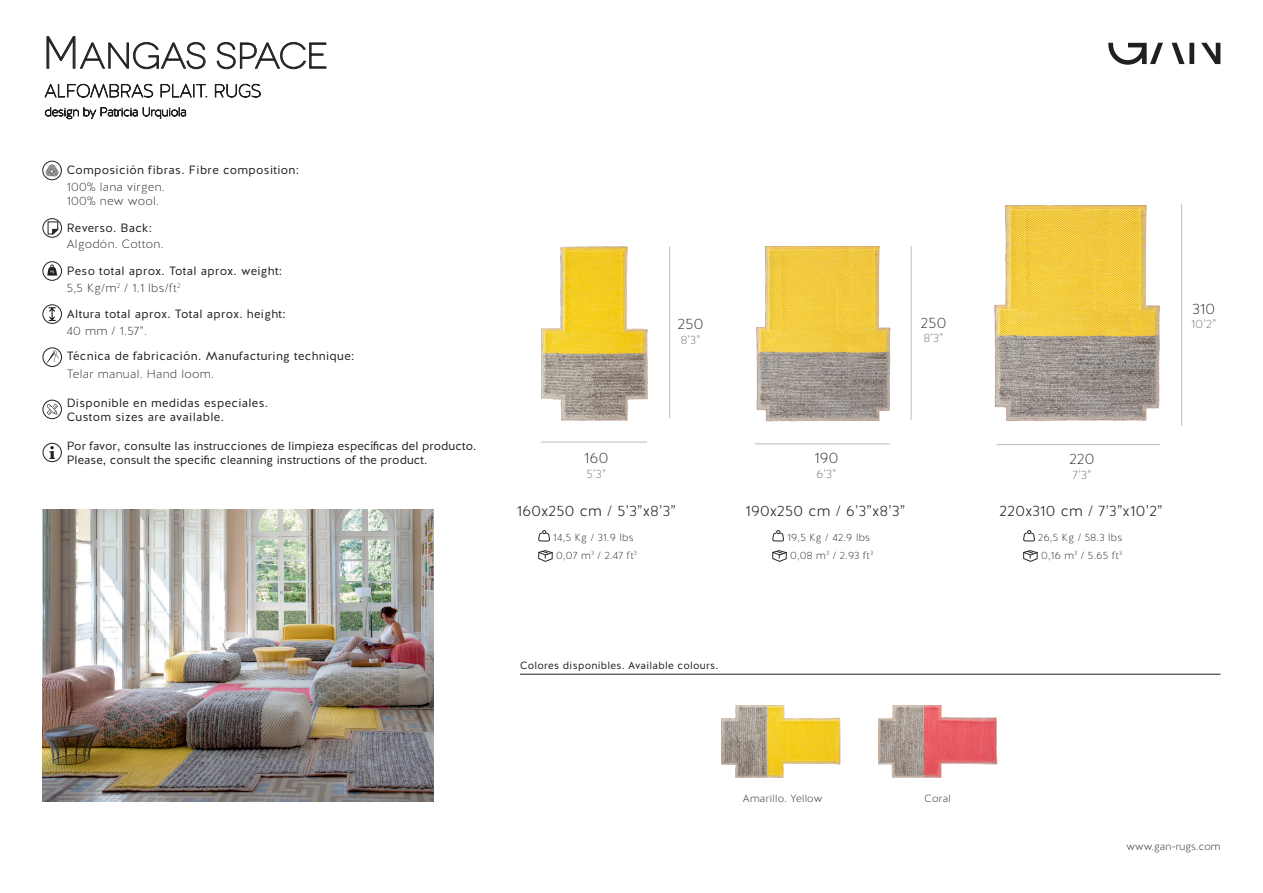
<style>
.page{position:relative;width:1263px;height:893px;background:#fff}
.page>*{position:absolute;margin:0;border:0;box-sizing:border-box;transform-origin:0 0}
.titulo_1{font:300 36px "Novecentowide";letter-spacing:-.01em;color:#231f20}
.textos{font:300 15px "Halis GR";letter-spacing:.025em;color:#231f20}
.cotas{font:200 15px "Halis GR";letter-spacing:.025em;color:#231f20}
.textos_negrita{font:12px "Halis GR";letter-spacing:.025em;color:#231f20}
.textos-2{font:12px "Halis GR";color:#231f20}
.textos-3{font:200 12px "Halis GR";letter-spacing:.025em;color:#231f20}
.cotas-2{font:200 12px "Halis GR";color:#6c6d70}
.textos-4{font:200 10.5px "Halis GR";letter-spacing:.025em;color:#231f20}
.textos_negrita-2{font:10.5px "Halis GR";letter-spacing:.025em;color:#231f20}
.textos-5{font:200 10.5px "Halis GR";color:#231f20}
.s1{font-size:45px}
</style>
<div class="page">
<svg style="left:1108px;top:43px;width:112px;height:22px"></svg>
<svg style="left:46px;top:165px;width:12px;height:11px"></svg>
<div style="left:43px;top:161px;width:19px;height:19px;border:1px solid #231f20;border-radius:50%"></div>
<svg style="left:48px;top:221px;width:10px;height:13px"></svg>
<div style="left:43px;top:218px;width:19px;height:19px;border:1px solid #231f20;border-radius:50%"></div>
<svg style="left:47px;top:264px;width:10px;height:12px"></svg>
<div style="left:43px;top:261px;width:19px;height:20px;border:1px solid #231f20;border-radius:50%"></div>
<svg style="left:48px;top:307px;width:9px;height:15px"></svg>
<div style="left:43px;top:305px;width:19px;height:19px;border:1px solid #231f20;border-radius:50%"></div>
<svg style="left:47px;top:350px;width:12px;height:13px"></svg>
<div style="left:43px;top:348px;width:19px;height:19px;border:1px solid #231f20;border-radius:50%"></div>
<svg style="left:49px;top:446px;width:6px;height:13px"></svg>
<div style="left:43px;top:443px;width:19px;height:19px;border:1px solid #231f20;border-radius:50%"></div>
<hr style="left:520px;top:674px;width:700px;height:1px;background:#231f20">
<svg style="left:47px;top:404px;width:11px;height:11px"></svg>
<div style="left:43px;top:400px;width:19px;height:19px;border:1px solid #231f20;border-radius:50%"></div>
<img style="left:721px;top:705px;width:119px;height:73px">
<img style="left:878px;top:705px;width:119px;height:73px">
<svg style="left:46px;top:36px;width:160px;height:33px"></svg>
<svg style="left:216px;top:42px;width:111px;height:27px"></svg>
<svg style="left:45px;top:84px;width:108px;height:14px"></svg>
<svg style="left:161px;top:84px;width:46px;height:13px"></svg>
<svg style="left:215px;top:84px;width:46px;height:14px"></svg>
<svg style="left:45px;top:107px;width:141px;height:12px"></svg>
<img style="left:541px;top:246px;width:106px;height:174px">
<img style="left:756px;top:246px;width:135px;height:176px">
<img style="left:994px;top:205px;width:166px;height:217px">
<svg style="left:538px;top:530px;width:12px;height:11px"></svg>
<svg style="left:538px;top:550px;width:15px;height:12px"></svg>
<svg style="left:772px;top:530px;width:12px;height:11px"></svg>
<svg style="left:772px;top:550px;width:15px;height:12px"></svg>
<svg style="left:1023px;top:530px;width:12px;height:11px"></svg>
<svg style="left:1023px;top:550px;width:14px;height:12px"></svg>
<hr style="left:755px;top:443px;width:135px;height:1px;background:#bcbdc0">
<hr style="left:541px;top:442px;width:106px;height:1px;background:#bcbdc0">
<hr style="left:996px;top:444px;width:164px;height:1px;background:#bcbdc0">
<hr style="left:911px;top:246px;width:1px;height:174px;background:#bcbdc0">
<hr style="left:669px;top:247px;width:1px;height:171px;background:#bcbdc0">
<hr style="left:1181px;top:204px;width:1px;height:222px;background:#bcbdc0">
<img style="left:43px;top:510px;width:390px;height:291px">
<p class="titulo_1" style="left:43px;top:35px;width:287px"><span class="s1">M</span>ANGAS SPACE</p>
<p class="textos_negrita" style="left:67px;top:162px;width:234px">Composición fibras. Fibre composition:</p>
<p class="textos-3" style="left:67px;top:179px;width:99px">100% lana virgen.</p>
<p class="textos-3" style="left:67px;top:194px;width:94px">100% new wool.</p>
<p class="textos_negrita" style="left:67px;top:220px;width:87px">Reverso. Back:</p>
<p class="textos_negrita" style="left:67px;top:263px;width:217px">Peso total aprox. Total aprox. weight:</p>
<p class="textos_negrita" style="left:67px;top:306px;width:221px">Altura total aprox. Total aprox. height:</p>
<p class="textos_negrita" style="left:67px;top:349px;width:289px">Técnica de fabricación. Manufacturing technique:</p>
<p class="textos-3" style="left:67px;top:237px;width:98px">Algodón. Cotton.</p>
<p class="textos-3" style="left:67px;top:280px;width:115px">5,5 Kg/m<sup>2</sup> / 1.1 lbs/ft<sup>2</sup></p>
<p class="textos-3" style="left:67px;top:324px;width:82px">40 mm / 1.57”.</p>
<p class="textos-3" style="left:67px;top:367px;width:149px">Telar manual. Hand loom.</p>
<p class="textos_negrita" style="left:67px;top:395px;width:203px">Disponible en medidas especiales.</p>
<p class="textos_negrita" style="left:67px;top:409px;width:159px">Custom sizes are available.</p>
<p class="textos-2" style="left:67px;top:438px;width:411px">Por favor, consulte las instrucciones de limpieza específicas del producto.</p>
<p class="textos-2" style="left:67px;top:453px;width:362px">Please, consult the specific cleanning instructions of the product.</p>
<p class="cotas" style="left:678px;top:315px;width:27px">250</p>
<p class="cotas-2" style="left:681px;top:332px;width:21px">8’3”</p>
<p class="cotas" style="left:921px;top:313px;width:27px">250</p>
<p class="cotas-2" style="left:924px;top:331px;width:21px">8’3”</p>
<p class="cotas" style="left:1192px;top:299px;width:24px">310</p>
<p class="cotas-2" style="left:1191px;top:317px;width:27px">10’2”</p>
<p class="cotas" style="left:584px;top:449px;width:26px">160</p>
<p class="cotas-2" style="left:586px;top:466px;width:21px">5’3”</p>
<p class="cotas" style="left:814px;top:449px;width:26px">190</p>
<p class="cotas-2" style="left:816px;top:466px;width:22px">6’3”</p>
<p class="cotas" style="left:1069px;top:450px;width:27px">220</p>
<p class="cotas-2" style="left:1072px;top:467px;width:20px">7’3”</p>
<p class="textos" style="left:517px;top:501px;width:161px">160x250 cm / 5’3”x8’3”</p>
<p class="textos" style="left:745px;top:501px;width:161px">190x250 cm / 6’3”x8’3”</p>
<p class="textos" style="left:999px;top:501px;width:165px">220x310 cm / 7’3”x10’2”</p>
<p class="textos-4" style="left:553px;top:531px;width:82px">14,5 Kg / 31.9 lbs</p>
<p class="textos-4" style="left:556px;top:549px;width:82px">0,07 m<sup>3</sup> / 2.47 ft<sup>3</sup></p>
<p class="textos_negrita-2" style="left:520px;top:658px;width:200px">Colores disponibles. Available colours.</p>
<p class="textos-4" style="left:787px;top:531px;width:84px">19,5 Kg / 42.9 lbs</p>
<p class="textos-4" style="left:790px;top:549px;width:84px">0,08 m<sup>3</sup> / 2.93 ft<sup>3</sup></p>
<p class="textos-4" style="left:1038px;top:531px;width:86px">26,5 Kg / 58.3 lbs</p>
<p class="textos-4" style="left:1041px;top:549px;width:83px">0,16 m<sup>3</sup> / 5.65 ft<sup>3</sup></p>
<p class="textos-4" style="left:743px;top:791px;width:81px">Amarillo. Yellow</p>
<p class="textos-4" style="left:924px;top:791px;width:28px">Coral</p>
<p class="textos-5" style="left:1126px;top:840px;width:95px">www.gan-rugs.com</p>
</div>
